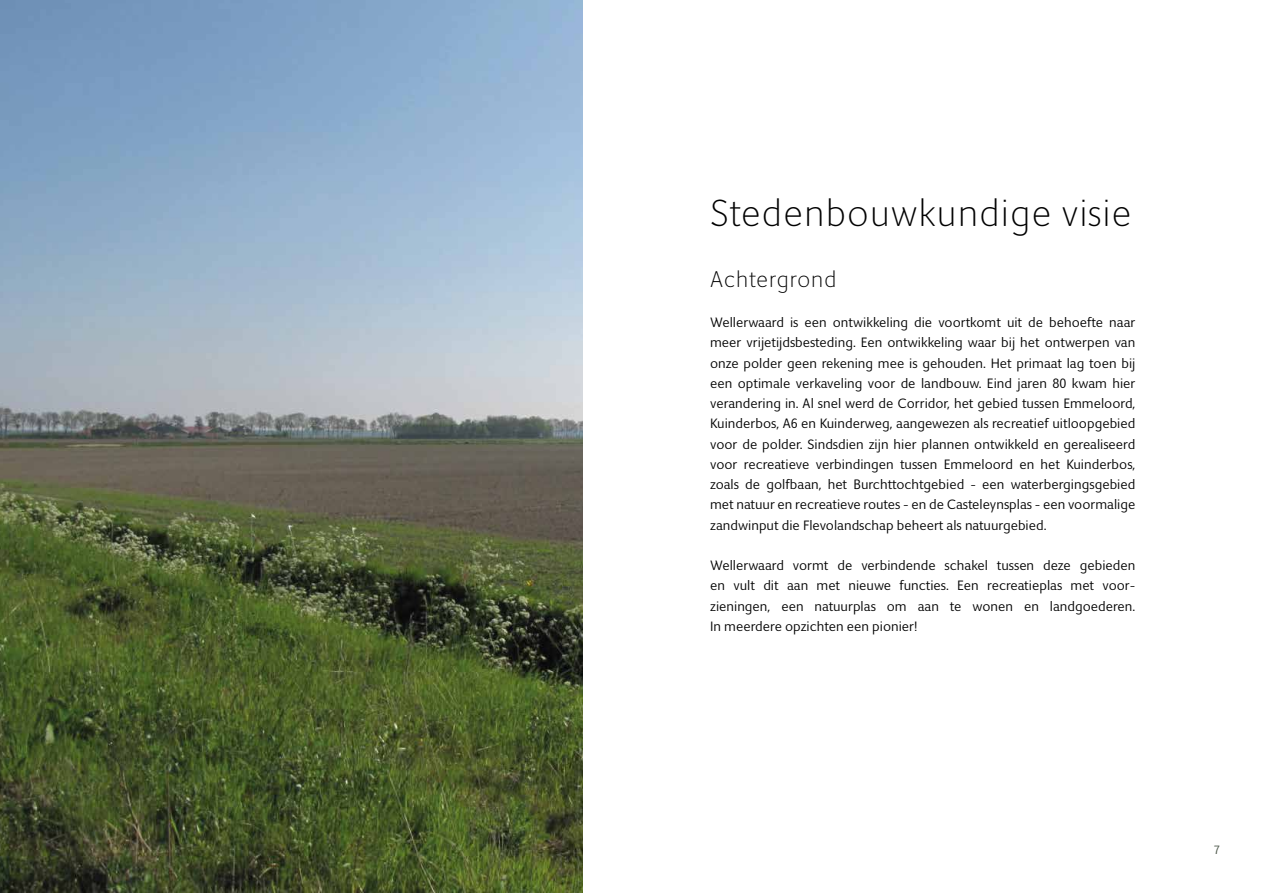
<style>
.page{position:relative;width:1263px;height:893px;background:#fff}
.page>*{position:absolute;margin:0;border:0;box-sizing:border-box;transform-origin:0 0}
.t1{font:300 37.5px "Giacomo";letter-spacing:.01em;color:#000}
.t2{font:300 22.5px "Giacomo";letter-spacing:.02em;color:#000}
.t3{font:13.5px/20.2px "Giacomo";color:#000;text-align:justify}
.t4{font:12px "Giacomo";color:#495446}
</style>
<div class="page">
<img style="left:0;top:0;width:583px;height:893px">
<h1 class="t1" style="left:710px;top:192px;width:423px">Stedenbouwkundige visie</h1>
<h2 class="t2" style="left:710px;top:266px;width:128px">Achtergrond</h2>
<p class="t3" style="left:710px;top:313px;width:427px">Wellerwaard is een ontwikkeling die voortkomt uit de behoefte naar meer vrijetijdsbesteding. Een ontwikkeling waar bij het ontwerpen van onze polder geen rekening mee is gehouden. Het primaat lag toen bij een optimale verkaveling voor de landbouw. Eind jaren 80 kwam hier verandering in. Al snel werd de Corridor, het gebied tussen Emmeloord, Kuinderbos, A6 en Kuinderweg, aangewezen als recreatief uitloopgebied voor de polder. Sindsdien zijn hier plannen ontwikkeld en gerealiseerd voor recreatieve verbindingen tussen Emmeloord en het Kuinderbos, zoals de golfbaan, het Burchttochtgebied - een waterbergingsgebied met natuur en recreatieve routes - en de Casteleynsplas - een voormalige zandwinput die Flevolandschap beheert als natuurgebied.</p>
<p class="t3" style="left:710px;top:556px;width:427px">Wellerwaard vormt de verbindende schakel tussen deze gebieden en vult dit aan met nieuwe functies. Een recreatieplas met voor&shy;zieningen, een natuurplas om aan te wonen en landgoederen.<br>In meerdere opzichten een pionier!</p>
<p class="t4" style="left:1214px;top:842px;width:8px">7</p>
</div>
